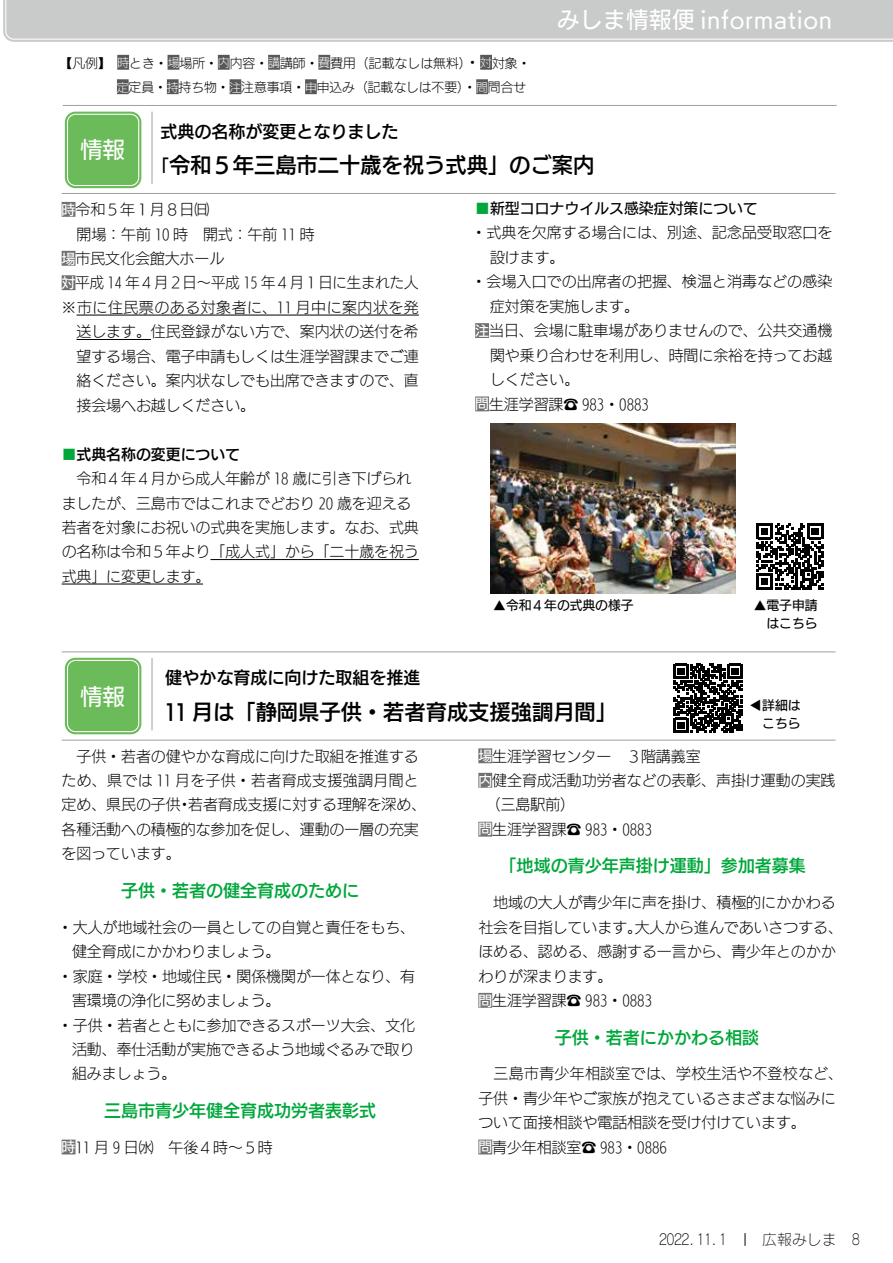
<style>
.page{position:relative;width:893px;height:1263px;background:#fff}
.page>*{position:absolute;margin:0;border:0;box-sizing:border-box;transform-origin:0 0}
.t1{font:22.35px "UD Kakugo Large Pro M";letter-spacing:.03em;color:#fff}
.t2{font:21.3px "UD Kakugo Large Pro DB";color:#000}
.t3{font:16.95px "UD Kakugo Large Pro DB";color:#00a73b}
.t4{font:16.95px "UD Kakugo Large Pro DB";color:#000}
.t5{font:14.85px/24.5px "UD Kakugo Large Pro L";color:#000}
.t6{font:14.85px/24.5px "UD Kakugo Large Pr 6 N L";color:#000}
.t7{font:14.85px "UD Kakugo Large Pro L";color:#000;scale:.96 1}
.t8{font:14.85px "UD Kakugo Large Pro L";letter-spacing:.04em;color:#000}
.t9{font:14.85px "UD Kakugo Large Pro M";color:#000}
.t10{font:14.85px "Rodin Cattleya Pro L";color:#000}
.t11{font:14.85px "UD Kakugo Large Pro DB";color:#000}
.t12{font:12.75px/24.5px "UD Kakugo Large Pro L";color:#000}
.t13{font:12.75px/18.1px "UD Kakugo Large Pro M";color:#000;text-align:right}
.s1{font-size:11.7px;color:#fff}
.s2{font-family:"UD Mincho Pro L";font-size:14.85px}
.s3{font-size:16.95px}
.s4{font-family:"UD Kakugo Large Pro M";font-size:13.8px;color:#fff}
.s5{color:#00a73b}
.s6{font-family:"UD Kakugo Large Pro DB";color:#00a73b}
.s7{font-family:"UD Mincho Pro L"}
</style>
<div class="page">
<hr style="left:63px;top:105px;width:774px;height:1px;background:#9fa0a0">
<div style="left:117px;top:55px;width:12px;height:15px;background:#595757"></div>
<div style="left:168px;top:55px;width:11px;height:15px;background:#595757"></div>
<div style="left:218px;top:55px;width:12px;height:15px;background:#595757"></div>
<div style="left:268px;top:55px;width:12px;height:15px;background:#595757"></div>
<div style="left:318px;top:55px;width:12px;height:15px;background:#595757"></div>
<div style="left:480px;top:55px;width:12px;height:15px;background:#595757"></div>
<div style="left:117px;top:79px;width:12px;height:15px;background:#595757"></div>
<div style="left:167px;top:79px;width:12px;height:15px;background:#595757"></div>
<div style="left:230px;top:79px;width:11px;height:15px;background:#595757"></div>
<div style="left:305px;top:79px;width:12px;height:15px;background:#595757"></div>
<div style="left:476px;top:79px;width:12px;height:15px;background:#595757"></div>
<svg style="left:3px;top:0;width:890px;height:42px;background:#cacbcb"></svg>
<hr style="left:62px;top:652px;width:774px;height:1px;background:#9fa0a0">
<hr style="left:62px;top:740px;width:774px;height:1px;background:#9fa0a0">
<div style="left:65px;top:658px;width:76px;height:76px;background:#6cbb5a;border-radius:11px"></div>
<div style="left:62px;top:654px;width:83px;height:83px;border:1px solid #fff;border-radius:13px"></div>
<div style="left:67px;top:660px;width:72px;height:72px;border:1px solid #fff;border-radius:8px"></div>
<hr style="left:152px;top:658px;width:1px;height:72px;background:#9fa0a0">
<hr style="left:62px;top:193px;width:774px;height:1px;background:#9fa0a0">
<hr style="left:152px;top:112px;width:1px;height:72px;background:#9fa0a0">
<div style="left:65px;top:112px;width:76px;height:76px;background:#6cbb5a;border-radius:11px"></div>
<div style="left:62px;top:108px;width:83px;height:83px;border:1px solid #fff;border-radius:13px"></div>
<div style="left:67px;top:114px;width:72px;height:72px;border:1px solid #fff;border-radius:8px"></div>
<div style="left:62px;top:1139px;width:13px;height:15px;background:#727171"></div>
<div style="left:478px;top:748px;width:14px;height:15px;background:#727171"></div>
<div style="left:478px;top:773px;width:14px;height:15px;background:#727171"></div>
<div style="left:478px;top:822px;width:14px;height:15px;background:#727171"></div>
<div style="left:478px;top:993px;width:14px;height:15px;background:#727171"></div>
<div style="left:478px;top:1139px;width:14px;height:15px;background:#727171"></div>
<div style="left:62px;top:202px;width:13px;height:15px;background:#727171"></div>
<div style="left:62px;top:251px;width:13px;height:15px;background:#727171"></div>
<div style="left:62px;top:275px;width:13px;height:15px;background:#727171"></div>
<hr style="left:77px;top:315px;width:342px;height:1px;background:#000">
<hr style="left:77px;top:339px;width:74px;height:1px;background:#000">
<hr style="left:210px;top:559px;width:209px;height:1px;background:#000">
<hr style="left:62px;top:584px;width:141px;height:1px;background:#000">
<div style="left:475px;top:323px;width:14px;height:15px;background:#727171"></div>
<div style="left:475px;top:396px;width:14px;height:15px;background:#727171"></div>
<img style="left:490px;top:423px;width:246px;height:170px">
<svg style="left:674px;top:664px;width:68px;height:68px"></svg>
<svg style="left:756px;top:523px;width:67px;height:67px"></svg>
<svg style="left:745px;top:1233px;width:1px;height:13px"></svg>
<p class="t12" style="left:117px;top:50px;width:415px;text-indent:-57px">【凡例】　<span class="s1">時</span>とき・<span class="s1">場</span>場所・<span class="s1">内</span>内容・<span class="s1">講</span>講師・<span class="s1">費</span>費用（記載なしは無料）<span class="s2">・</span><span class="s1">対</span>対象・<span class="s1">定</span>定員・<span class="s1">持</span>持ち物・<span class="s1">注</span>注意事項・<span class="s1">申</span>申込み（記載なしは不要）・<span class="s1">問</span>問合せ</p>
<h1 class="t1" style="left:557px;top:2px;width:277px">みしま情報便 information</h1>
<h1 class="t1" style="left:80px;top:132px;width:46px">情報</h1>
<p class="t4" style="left:161px;top:117px;width:240px">式典の名称が変更となりました</p>
<h2 class="t2" style="left:152px;top:148px;width:444px"><span class="s3">「</span>令和５年三島市二十歳を祝う式典」のご案内</h2>
<p class="t5" style="left:62px;top:197px;width:149px"><span class="s4">時</span>令和５年１月８日㈰</p>
<p class="t5" style="left:62px;top:221px;width:254px">　開場：午前 10 時　開式：午前 11 時</p>
<p class="t5" style="left:62px;top:246px;width:164px"><span class="s4">場</span>市民文化会館大ホール</p>
<p class="t7" style="left:62px;top:271px;width:373px"><span class="s4">対</span>平成 14 年４月２日～平成 15 年４月１日に生まれた人</p>
<p class="t8" style="left:62px;top:295px;width:359px">※市に住民票のある対象者に、11 月中に案内状を発</p>
<p class="t5" style="left:77px;top:319px;width:344px">送します。住民登録がない方で、案内状の送付を希</p>
<p class="t5" style="left:77px;top:343px;width:344px">望する場合、電子申請もしくは生涯学習課までご連</p>
<p class="t5" style="left:77px;top:368px;width:344px">絡ください。案内状なしでも出席できますので、直</p>
<p class="t5" style="left:77px;top:392px;width:180px">接会場へお越しください。</p>
<p class="t11" style="left:62px;top:442px;width:180px"><span class="s5">■</span>式典名称の変更について</p>
<p class="t5" style="left:62px;top:466px;width:359px">　令和４年４月から成人年齢が 18 歳に引き下げられましたが、三島市ではこれまでどおり 20 歳を迎える若者を対象にお祝いの式典を実施します。なお、式典の名称は令和５年より「成人式」から「二十歳を祝う式典」に変更します。</p>
<p class="t9" style="left:475px;top:196px;width:284px"><span class="s6">■</span>新型コロナウイルス感染症対策について</p>
<p class="t5" style="left:471px;top:220px;width:362px">・式典を欠席する場合には、別途、記念品受取窓口を</p>
<p class="t5" style="left:490px;top:245px;width:76px">設けます。</p>
<p class="t5" style="left:471px;top:269px;width:362px">・会場入口での出席者の把握、検温と消毒などの感染</p>
<p class="t5" style="left:490px;top:294px;width:150px">症対策を実施します。</p>
<p class="t5" style="left:475px;top:318px;width:359px"><span class="s4">注</span>当日、会場に駐車場がありませんので、公共交通機</p>
<p class="t5" style="left:490px;top:342px;width:344px">関や乗り合わせを利用し、時間に余裕を持ってお越</p>
<p class="t5" style="left:490px;top:367px;width:91px">しください。</p>
<p class="t5" style="left:475px;top:391px;width:175px"><span class="s4">問</span>生涯学習課<span class="s7">☎</span> 983・0883</p>
<p class="t13" style="left:493px;top:595px;width:142px">▲令和４年の式典の様子</p>
<p class="t13" style="left:754px;top:595px;width:65px">▲電子申請はこちら</p>
<h1 class="t1" style="left:80px;top:678px;width:46px">情報</h1>
<p class="t4" style="left:165px;top:664px;width:257px">健やかな育成に向けた取組を推進</p>
<h2 class="t2" style="left:165px;top:694px;width:453px">11 月は「静岡県子供・若者育成支援強調月間」</h2>
<p class="t13" style="left:749px;top:695px;width:53px">◀詳細はこちら</p>
<p class="t6" style="left:62px;top:744px;width:366px;text-indent:15px">子供・若者の健やかな育成に向けた取組を推進するため、県では 11 月を子供・若者育成支援強調月間と定め、県民の子供・若者育成支援に対する理解を深め、各種活動への積極的な参加を促し、運動の一層の充実を図っています。</p>
<p class="t3" style="left:121px;top:876px;width:240px">子供・若者の健全育成のために</p>
<p class="t5" style="left:58px;top:914px;width:366px">・大人が地域社会の一員としての自覚と責任をもち、　</p>
<p class="t5" style="left:72px;top:939px;width:210px">健全育成にかかわりましょう。</p>
<p class="t5" style="left:58px;top:963px;width:359px">・家庭・学校・地域住民・関係機関が一体となり、有</p>
<p class="t5" style="left:72px;top:988px;width:210px">害環境の浄化に努めましょう。</p>
<p class="t5" style="left:58px;top:1012px;width:359px">・子供・若者とともに参加できるスポーツ大会、文化</p>
<p class="t5" style="left:72px;top:1037px;width:344px">活動、奉仕活動が実施できるよう地域ぐるみで取り</p>
<p class="t5" style="left:72px;top:1061px;width:106px">組みましょう。</p>
<p class="t3" style="left:104px;top:1096px;width:274px">三島市青少年健全育成功労者表彰式</p>
<p class="t5" style="left:62px;top:1134px;width:213px"><span class="s4">時</span>11 月９日㈬　午後４時～５時</p>
<p class="t5" style="left:478px;top:743px;width:224px"><span class="s4">場</span>生涯学習センター　３階講義室</p>
<p class="t5" style="left:478px;top:768px;width:359px"><span class="s4">内</span>健全育成活動功労者などの表彰、声掛け運動の実践</p>
<p class="t5" style="left:486px;top:792px;width:91px">（三島駅前）</p>
<p class="t5" style="left:478px;top:817px;width:175px"><span class="s4">問</span>生涯学習課<span class="s7">☎</span> 983・0883</p>
<p class="t3" style="left:500px;top:852px;width:308px">「地域の青少年声掛け運動」参加者募集</p>
<p class="t5" style="left:478px;top:890px;width:366px">　地域の大人が青少年に声を掛け、積極的にかかわる社会を目指しています。大人から進んであいさつする、ほめる、認める、感謝する一言から、青少年とのかかわりが深まります。<br><span class="s4">問</span>生涯学習課<span class="s7">☎</span> 983・0883</p>
<p class="t3" style="left:555px;top:1023px;width:206px">子供・若者にかかわる相談</p>
<p class="t5" style="left:478px;top:1061px;width:366px;text-indent:15px">三島市青少年相談室では、学校生活や不登校など、子供・青少年やご家族が抱えているさまざまな悩みについて面接相談や電話相談を受け付けています。<br><span class="s4">問</span>青少年相談室<span class="s7">☎</span> 983・0886</p>
<p class="t10" style="left:659px;top:1230px;width:68px">２０２2．11．1</p>
<p class="t10" style="left:762px;top:1230px;width:99px">広報みしま 8</p>
</div>
